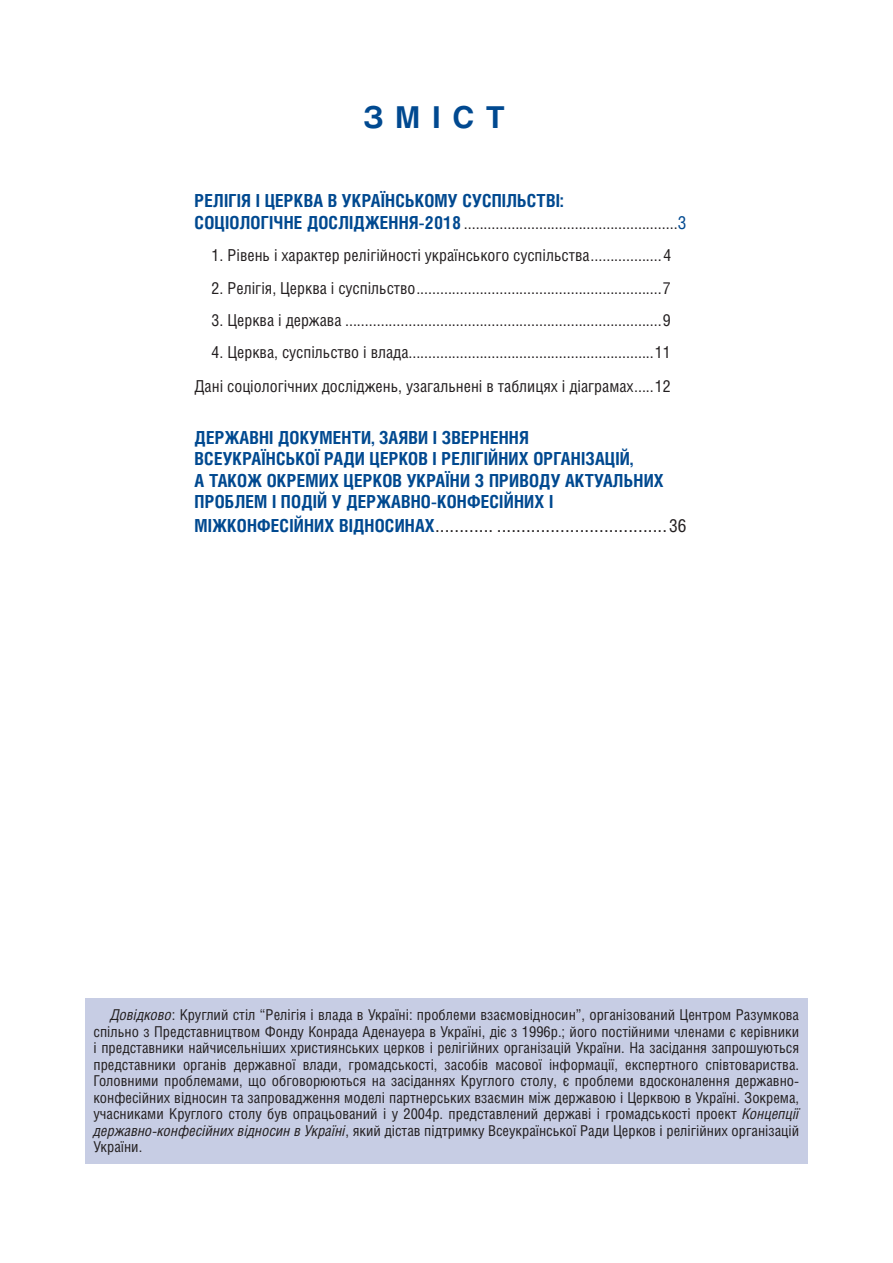
<style>
.page{position:relative;width:893px;height:1263px;background:#fff}
.page>*{position:absolute;margin:0;border:0;box-sizing:border-box;transform-origin:0 0}
.t1{font:700 30px "Helios";letter-spacing:.39em;color:#004990}
.t2{font:19.5px "Helios Cond";color:#231f20}
.t3{font:700 18px/21.6px "Helios Cond";letter-spacing:.01em;color:#004990}
.t4{font:16.5px/34.3px "Helios Cond";color:#231f20;text-align:right}
.t5{font:15px/16.5px "Helios Cond";color:#231f20;text-align:justify}
.s1{font-weight:700;font-size:18px;color:#004990}
.s2{font-size:18px;color:#004990}
.s3{font-size:18px}
.s4{font-style:italic}
</style>
<div class="page">
<div style="left:85px;top:998px;width:723px;height:166px;background:#c7cde4"></div>
<h1 class="t1" style="left:363px;top:106px;width:143px">ЗМІСТ</h1>
<p class="t3" style="left:195px;top:192px;width:370px">РЕЛІГІЯ І ЦЕРКВА В УКРАЇНСЬКОМУ СУСПІЛЬСТВІ:</p>
<p class="t4" style="left:195px;top:208px;width:493px"><span class="s1">СОЦІОЛОГІЧНЕ ДОСЛІДЖЕННЯ-2018</span> ......................................................<span class="s2">3</span></p>
<p class="t4" style="left:212px;top:240px;width:461px">1. Рівень і характер релігійності українського суспільства ..................4</p>
<p class="t4" style="left:212px;top:272px;width:461px">2. Релігія, Церква і суспільство ..............................................................7</p>
<p class="t4" style="left:212px;top:304px;width:461px">3. Церква і держава ................................................................................9</p>
<p class="t4" style="left:195px;top:337px;width:478px">4. Церква, суспільство і влада..............................................................11<br>Дані соціологічних досліджень, узагальнені в таблицях і діаграмах .....12</p>
<p class="t3" style="left:195px;top:428px;width:471px">ДЕРЖАВНІ ДОКУМЕНТИ, ЗАЯВИ І ЗВЕРНЕННЯ<br>ВСЕУКРАЇНСЬКОЇ РАДИ ЦЕРКОВ І РЕЛІГІЙНИХ ОРГАНІЗАЦІЙ,<br>А ТАКОЖ ОКРЕМИХ ЦЕРКОВ УКРАЇНИ З ПРИВОДУ АКТУАЛЬНИХ ПРОБЛЕМ І ПОДІЙ У ДЕРЖАВНО-КОНФЕСІЙНИХ І</p>
<h2 class="t2" style="left:195px;top:518px;width:493px"><span class="s1">МІЖКОНФЕСІЙНИХ ВІДНОСИНАХ</span>............ ...................................<span class="s3">36</span></h2>
<p class="t5" style="left:94px;top:1008px;width:707px;text-indent:17px"><span class="s4">Довідково</span>: Круглий стіл “Релігія і влада в Україні: проблеми взаємовідносин”, організований Центром Разумкова спільно з Представництвом Фонду Конрада Аденауера в Україні, діє з 1996р.; його постійними членами є керівники і представники найчисельніших християнських церков і релігійних організацій України. На засідання запрошуються представники органів державної влади, громадськості, засобів масової інформації, експертного співтовариства.<br>Головними проблемами, що обговорюються на засіданнях Круглого столу, є проблеми вдосконалення державно&shy;конфесійних відносин та запровадження моделі партнерських взаємин між державою і Церквою в Україні. Зокрема, учасниками Круглого столу був опрацьований і у 2004р. представлений державі і громадськості проект <span class="s4">Концепції державно-конфесійних відносин в Україні</span>, який дістав підтримку Всеукраїнської Ради Церков і релігійних організацій України.</p>
</div>
